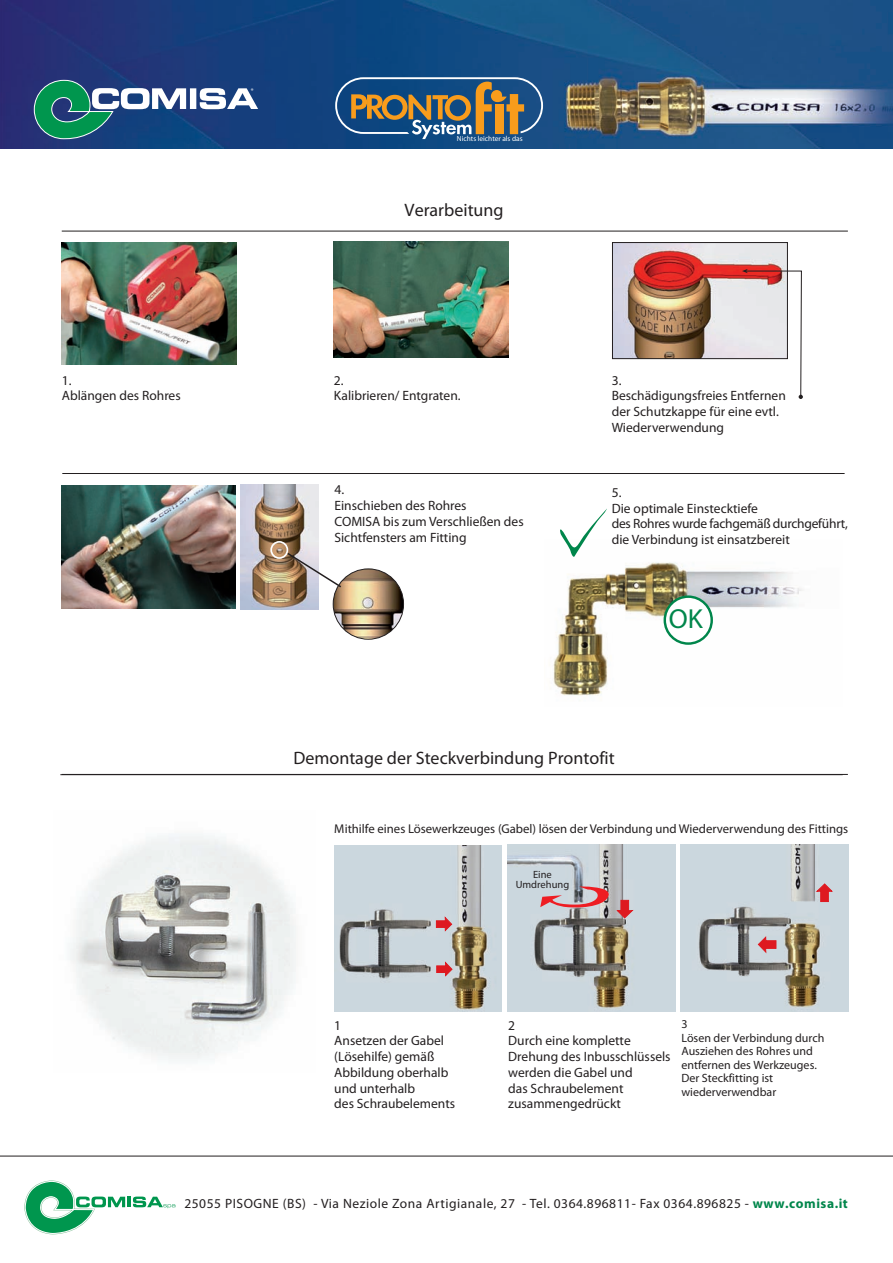
<style>
.page{position:relative;width:893px;height:1263px;background:#fff}
.page>*{position:absolute;margin:0;border:0;box-sizing:border-box;transform-origin:0 0}
.t1{font:27.6px "Myriad Pro";color:#00864b}
.t2{font:18px "Myriad Pro";color:#231f20}
.t3{font:13.5px/15.8px "Myriad Pro";color:#231f20}
.t4{font:13.5px "Myriad Pro";letter-spacing:.04em;color:#231f20}
.t5{font:12.75px "Myriad Pro";color:#231f20}
.t6{font:12px/13.5px "Myriad Pro";color:#231f20}
.t7{font:10.5px/10.5px "Myriad Pro";color:#231f20;text-align:center}
.t8{font:7.35px "Myriad Pro";color:#fff}
.t9{font:6.75px "Myriad Pro";color:#fff}
.s1{font-weight:700;color:#00864b}
</style>
<div class="page">
<img style="left:240px;top:485px;width:78px;height:124px">
<img style="left:553px;top:562px;width:250px;height:134px">
<img style="left:333px;top:569px;width:70px;height:70px;border-radius:50%">
<div style="left:333px;top:569px;width:71px;height:70px;border:1px solid #231f20;border-radius:50%"></div>
<div style="left:270px;top:541px;width:18px;height:18px;border:2px solid #fff;border-radius:50%"></div>
<svg style="left:286px;top:551px;width:57px;height:38px"></svg>
<img style="left:62px;top:243px;width:175px;height:121px">
<img style="left:334px;top:241px;width:175px;height:116px">
<img style="left:614px;top:244px;width:171px;height:113px">
<div style="left:612px;top:242px;width:175px;height:117px;border:1px solid #231f20"></div>
<svg style="left:742px;top:269px;width:60px;height:130px"></svg>
<hr style="left:62px;top:473px;width:782px;height:1px;background:#231f20">
<hr style="left:62px;top:231px;width:785px;height:1px;background:#231f20">
<svg style="left:663px;top:595px;width:50px;height:50px"></svg>
<svg style="left:560px;top:509px;width:47px;height:48px"></svg>
<img style="left:62px;top:485px;width:173px;height:124px">
<hr style="left:62px;top:774px;width:785px;height:1px;background:#231f20">
<hr style="left:60px;top:774px;width:782px;height:1px;background:#231f20">
<img style="left:70px;top:834px;width:226px;height:227px">
<img style="left:334px;top:846px;width:167px;height:166px">
<img style="left:507px;top:845px;width:168px;height:167px">
<img style="left:680px;top:845px;width:168px;height:167px">
<svg style="left:617px;top:900px;width:15px;height:18px"></svg>
<svg style="left:540px;top:886px;width:70px;height:23px"></svg>
<svg style="left:427px;top:909px;width:25px;height:22px"></svg>
<svg style="left:436px;top:962px;width:16px;height:14px"></svg>
<svg style="left:816px;top:884px;width:16px;height:18px"></svg>
<svg style="left:758px;top:937px;width:18px;height:15px"></svg>
<hr style="left:127px;top:1197px;width:4px;height:10px;background:#00964e">
<svg style="left:133px;top:1197px;width:42px;height:11px"></svg>
<svg style="left:24px;top:1180px;width:101px;height:55px"></svg>
<hr style="left:0;top:1156px;width:892px;height:1px;background:#231f20">
<img style="left:0;top:0;width:892px;height:149px">
<svg style="left:33px;top:79px;width:225px;height:61px"></svg>
<svg style="left:335px;top:77px;width:208px;height:62px"></svg>
<p class="t9" style="left:251px;top:88px;width:4px">®</p>
<p class="t8" style="left:457px;top:136px;width:67px">Nichts leichter als das</p>
<h2 class="t2" style="left:404px;top:203px;width:100px">Verarbeitung</h2>
<p class="t3" style="left:62px;top:373px;width:120px">1.<br>Ablängen des Rohres</p>
<p class="t3" style="left:334px;top:373px;width:128px">2.<br>Kalibrieren/ Entgraten.</p>
<p class="t3" style="left:611px;top:373px;width:176px">3.<br>Beschädigungsfreies Entfernen der Schutzkappe für eine evtl.<br>Wiederverwendung</p>
<p class="t3" style="left:334px;top:483px;width:191px">4.<br>Einschieben des Rohres<br>COMISA bis zum Verschließen des<br>Sichtfensters am Fitting</p>
<p class="t3" style="left:611px;top:486px;width:237px">5.<br>Die optimale Einstecktiefe<br>des Rohres wurde fachgemäß durchgeführt, die Verbindung ist einsatzbereit</p>
<h2 class="t2" style="left:293px;top:751px;width:323px">Demontage der Steckverbindung Prontofit</h2>
<h1 class="t1" style="left:668px;top:608px;width:35px">OK</h1>
<p class="t5" style="left:334px;top:824px;width:515px">Mithilfe eines Lösewerkzeuges (Gabel) lösen der Verbindung und Wiederverwendung des Fittings</p>
<p class="t7" style="left:515px;top:870px;width:55px">Eine<br>Umdrehung</p>
<p class="t3" style="left:334px;top:1018px;width:122px">1<br>Ansetzen der Gabel (Lösehilfe) gemäß<br>Abbildung oberhalb und unterhalb<br>des Schraubelements</p>
<p class="t3" style="left:508px;top:1018px;width:164px">2<br>Durch eine komplette<br>Drehung des Inbusschlüssels werden die Gabel und<br>das Schraubelement zusammengedrückt</p>
<p class="t6" style="left:681px;top:1019px;width:145px">3<br>Lösen der Verbindung durch<br>Ausziehen des Rohres und entfernen des Werkzeuges.<br>Der Steckfitting ist wiederverwendbar</p>
<p class="t4" style="left:184px;top:1198px;width:665px">25055 PISOGNE (BS) - Via Neziole Zona Artigianale, 27 - Tel. 0364.896811- Fax 0364.896825 - <span class="s1">www.comisa.it</span></p>
</div>
